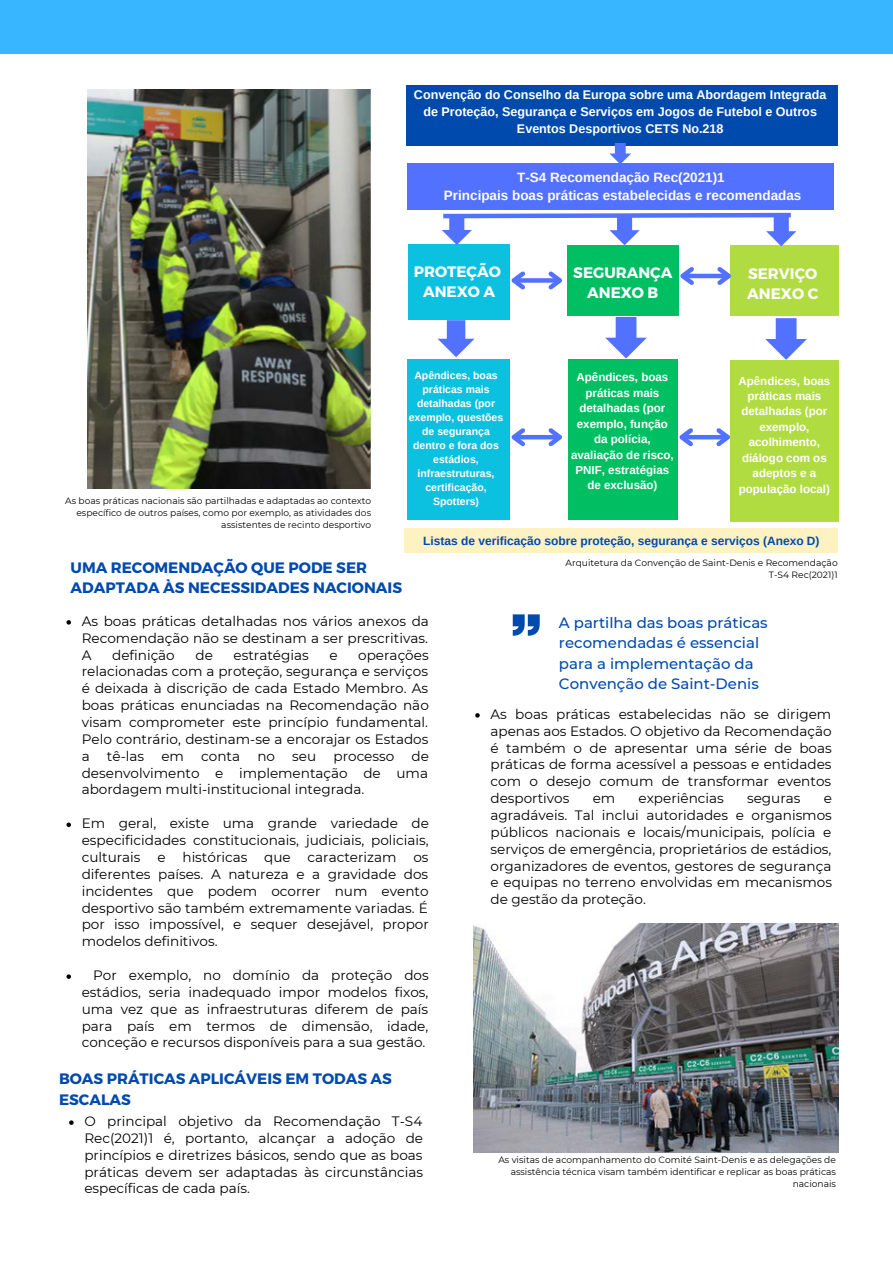
<style>
.page{position:relative;width:893px;height:1264px;background:#fff}
.page>*{position:absolute;margin:0;border:0;box-sizing:border-box;transform-origin:0 0}
.t1{font:700 15.15px/20.2px "Montserrat";color:#004aad}
.t2{font:700 15.15px "Montserrat";color:#fff}
.t3{font:500 14.85px/20.2px "Montserrat";color:#004aad}
.t4{font:13.65px/16.8px "Montserrat";color:#000;text-align:justify}
.t5{font:700 13.5px "Arimo";color:#fdfdfd}
.t6{font:700 12.6px/16.8px "Arimo";color:#fff;text-align:center}
.t7{font:700 12px "Arimo";color:#004aad}
.t8{font:700 11.55px/15.5px "Arimo";color:#fff;text-align:center}
.t9{font:700 10.5px/14px "Arimo";color:#fff;text-align:center}
.t10{font:9.15px/12.1px "Montserrat";color:#000;text-align:right}
</style>
<div class="page">
<div style="left:0;top:0;width:892px;height:53px;background:#38b6ff"></div>
<svg style="left:512px;top:614px;width:27px;height:21px"></svg>
<img style="left:87px;top:89px;width:284px;height:399px">
<div style="left:407px;top:85px;width:430px;height:60px;background:#004aad"></div>
<div style="left:407px;top:163px;width:426px;height:46px;background:#5271ff"></div>
<div style="left:408px;top:244px;width:101px;height:75px;background:#0cc0df"></div>
<div style="left:566px;top:245px;width:112px;height:71px;background:#00bf63"></div>
<div style="left:729px;top:245px;width:109px;height:71px;background:#b1dc41"></div>
<div style="left:407px;top:359px;width:102px;height:161px;background:#0cc0df"></div>
<div style="left:567px;top:359px;width:110px;height:161px;background:#00bf63"></div>
<div style="left:729px;top:360px;width:109px;height:161px;background:#b1dc41"></div>
<div style="left:405px;top:528px;width:432px;height:24px;background:#fff2c2"></div>
<svg style="left:609px;top:143px;width:22px;height:20px"></svg>
<svg style="left:605px;top:317px;width:41px;height:41px"></svg>
<svg style="left:437px;top:320px;width:37px;height:37px"></svg>
<svg style="left:765px;top:318px;width:41px;height:42px"></svg>
<svg style="left:442px;top:212px;width:354px;height:34px"></svg>
<div style="left:513px;top:278px;width:47px;height:5px;background:#5271ff"></div>
<svg style="left:509px;top:267px;width:20px;height:26px"></svg>
<svg style="left:544px;top:267px;width:23px;height:26px"></svg>
<hr style="left:682px;top:274px;width:46px;height:4px;background:#5271ff">
<svg style="left:678px;top:263px;width:20px;height:26px"></svg>
<svg style="left:713px;top:263px;width:18px;height:26px"></svg>
<hr style="left:513px;top:435px;width:47px;height:4px;background:#5271ff">
<svg style="left:509px;top:424px;width:20px;height:26px"></svg>
<svg style="left:544px;top:428px;width:18px;height:19px"></svg>
<hr style="left:681px;top:435px;width:46px;height:4px;background:#5271ff">
<svg style="left:677px;top:424px;width:20px;height:26px"></svg>
<svg style="left:712px;top:424px;width:18px;height:26px"></svg>
<img style="left:474px;top:923px;width:364px;height:229px">
<svg style="left:66px;top:620px;width:5px;height:4px"></svg>
<svg style="left:66px;top:822px;width:5px;height:5px"></svg>
<svg style="left:66px;top:974px;width:5px;height:4px"></svg>
<svg style="left:475px;top:713px;width:4px;height:4px"></svg>
<svg style="left:69px;top:1120px;width:5px;height:4px"></svg>
<p class="t6" style="left:414px;top:86px;width:414px">Convenção do Conselho da Europa sobre uma Abordagem Integrada de Proteção, Segurança e Serviços em Jogos de Futebol e Outros<br>Eventos Desportivos CETS No.218</p>
<p class="t5" style="left:517px;top:170px;width:209px">T-S4 Recomendação Rec(2021)1</p>
<p class="t5" style="left:444px;top:188px;width:359px">Principais boas práticas estabelecidas e recomendadas</p>
<p class="t2" style="left:414px;top:261px;width:88px">PROTEÇÃO</p>
<p class="t2" style="left:423px;top:281px;width:73px">ANEXO A</p>
<p class="t2" style="left:573px;top:262px;width:100px">SEGURANÇA</p>
<p class="t2" style="left:587px;top:283px;width:73px">ANEXO B</p>
<p class="t2" style="left:748px;top:263px;width:71px">SERVIÇO</p>
<p class="t2" style="left:747px;top:284px;width:72px">ANEXO C</p>
<p class="t9" style="left:409px;top:368px;width:96px">Apêndices, boas práticas mais detalhadas (por exemplo, questões de segurança dentro e fora dos estádios, infraestruturas, certificação,<br>Spotters)</p>
<p class="t8" style="left:571px;top:370px;width:104px">Apêndices, boas práticas mais detalhadas (por exemplo, função da polícia, avaliação de risco,<br>PNIF, estratégias de exclusão)</p>
<p class="t8" style="left:738px;top:373px;width:93px">Apêndices, boas práticas mais detalhadas (por exemplo, acolhimento, diálogo com os adeptos e a população local)</p>
<p class="t7" style="left:423px;top:534px;width:398px">Listas de verificação sobre proteção, segurança e serviços (Anexo D)</p>
<p class="t10" style="left:565px;top:556px;width:274px">Arquitetura da Convenção de Saint-Denis e Recomendação<br>T-S4 Rec(2021)1</p>
<p class="t10" style="left:65px;top:494px;width:307px">As boas práticas nacionais são partilhadas e adaptadas ao contexto específico de outros países, como por exemplo, as atividades dos assistentes de recinto desportivo</p>
<p class="t1" style="left:71px;top:556px;width:333px">UMA RECOMENDAÇÃO QUE PODE SER<br>ADAPTADA ÀS NECESSIDADES NACIONAIS</p>
<p class="t4" style="left:82px;top:612px;width:348px">As boas práticas detalhadas nos vários anexos da Recomendação não se destinam a ser prescritivas.<br>A</p>
<p class="t3" style="left:559px;top:612px;width:210px">A partilha das boas práticas recomendadas é essencial para a implementação da<br>Convenção de Saint-Denis</p>
<p class="t4" style="left:490px;top:705px;width:343px">As boas práticas estabelecidas não se dirigem apenas aos Estados. O objetivo da Recomendação é também o de apresentar uma série de boas práticas de forma acessível a pessoas e entidades com o desejo comum de transformar eventos desportivos</p>
<p class="t4" style="left:112px;top:646px;width:64px">definição</p>
<p class="t4" style="left:195px;top:646px;width:19px">de</p>
<p class="t4" style="left:233px;top:646px;width:77px">estratégias</p>
<p class="t4" style="left:329px;top:646px;width:10px">e</p>
<p class="t4" style="left:82px;top:646px;width:348px;text-indent:276px">operações relacionadas com a proteção, segurança e serviços é deixada à discrição de cada Estado Membro. As boas práticas enunciadas na Recomendação não visam comprometer este princípio fundamental.<br>Pelo contrário, destinam-se a encorajar os Estados a</p>
<p class="t4" style="left:82px;top:747px;width:349px;text-indent:330px">de desenvolvimento e implementação de uma abordagem multi-institucional integrada.</p>
<p class="t4" style="left:82px;top:814px;width:348px">Em geral, existe uma grande variedade de especificidades constitucionais, judiciais, policiais, culturais e históricas que caracterizam os diferentes países. A natureza e a gravidade dos incidentes que podem ocorrer num evento desportivo são também extremamente variadas. É por isso impossível, e sequer desejável, propor modelos definitivos.</p>
<p class="t4" style="left:82px;top:966px;width:348px;text-indent:11px">Por exemplo, no domínio da proteção dos estádios, seria inadequado impor modelos fixos, uma vez que as infraestruturas diferem de país para país em termos de dimensão, idade, conceção e recursos disponíveis para a sua gestão.</p>
<p class="t4" style="left:107px;top:747px;width:39px">tê-las</p>
<p class="t4" style="left:161px;top:747px;width:24px">em</p>
<p class="t4" style="left:201px;top:747px;width:40px">conta</p>
<p class="t4" style="left:257px;top:747px;width:19px">no</p>
<p class="t4" style="left:292px;top:747px;width:25px">seu</p>
<p class="t4" style="left:333px;top:747px;width:62px">processo</p>
<p class="t4" style="left:592px;top:789px;width:24px">em</p>
<p class="t4" style="left:638px;top:789px;width:87px">experiências</p>
<p class="t4" style="left:747px;top:789px;width:55px">seguras</p>
<p class="t4" style="left:490px;top:789px;width:343px;text-indent:333px">e agradáveis. Tal inclui autoridades e organismos públicos nacionais e locais/municipais, polícia e serviços de emergência, proprietários de estádios, organizadores de eventos, gestores de segurança e equipas no terreno envolvidas em mecanismos de gestão da proteção.</p>
<p class="t1" style="left:59px;top:1068px;width:334px">BOAS PRÁTICAS APLICÁVEIS EM TODAS AS<br>ESCALAS</p>
<p class="t4" style="left:84px;top:1112px;width:340px">O principal objetivo da Recomendação T-S4<br>Rec(2021)1 é, portanto, alcançar a adoção de princípios e diretrizes básicos, sendo que as boas práticas devem ser adaptadas às circunstâncias específicas de cada país.</p>
<p class="t10" style="left:498px;top:1153px;width:339px">As visitas de acompanhamento do Comité Saint-Denis e as delegações de assistência técnica visam também identificar e replicar as boas práticas nacionais</p>
</div>
